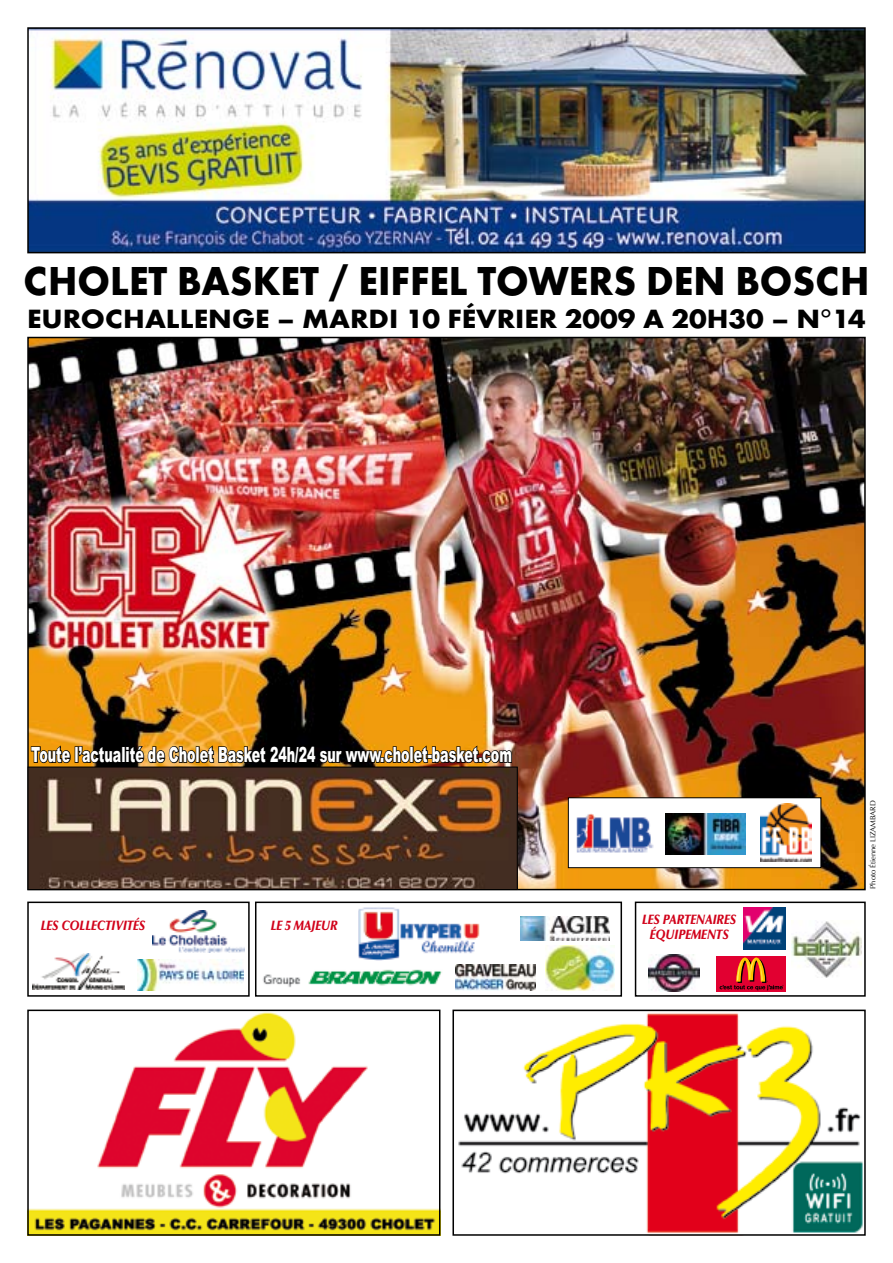
<style>
.page{position:relative;width:893px;height:1263px;background:#fff}
.page>*{position:absolute;margin:0;border:0;box-sizing:border-box;transform-origin:0 0}
.t1{font:700 42px "Futura T";color:#000;scale:.95 1}
.t2{font:700 27.45px "Futura T";color:#000;scale:1.08 1}
.t3{font:900 21px "Arial";color:#fff;scale:.6 1}
.t4{font:italic 900 13.5px/15px "Optima";color:#d10019;text-align:center;scale:.85 1}
.t5{font:7.5px "Optima";color:#000}
</style>
<div class="page">
<img style="left:458px;top:1013px;width:405px;height:220px">
<div style="left:452px;top:1009px;width:414px;height:227px;border:2px solid #000"></div>
<img style="left:30px;top:340px;width:833px;height:547px">
<img style="left:30px;top:30px;width:833px;height:220px">
<div style="left:27px;top:27px;width:839px;height:226px;border:2px solid #000"></div>
<div style="left:27px;top:901px;width:223px;height:96px;border:2px solid #000"></div>
<div style="left:255px;top:901px;width:367px;height:96px;border:2px solid #000"></div>
<div style="left:635px;top:901px;width:231px;height:96px;border:2px solid #000"></div>
<img style="left:30px;top:768px;width:486px;height:120px">
<div style="left:28px;top:766px;width:490px;height:124px;border:1px solid #000"></div>
<img style="left:30px;top:740px;width:483px;height:38px">
<img style="left:520px;top:916px;width:89px;height:25px">
<img style="left:743px;top:907px;width:43px;height:43px">
<svg style="left:716px;top:956px;width:70px;height:35px;background:#d01a28"></svg>
<img style="left:648px;top:954px;width:51px;height:37px">
<img style="left:456px;top:964px;width:80px;height:26px">
<img style="left:792px;top:921px;width:70px;height:57px">
<img style="left:546px;top:946px;width:69px;height:45px">
<img style="left:152px;top:910px;width:93px;height:42px">
<img style="left:32px;top:954px;width:92px;height:35px">
<img style="left:138px;top:960px;width:106px;height:30px">
<img style="left:358px;top:907px;width:42px;height:53px">
<img style="left:30px;top:1012px;width:407px;height:221px">
<div style="left:27px;top:1009px;width:413px;height:227px;border:2px solid #000"></div>
<div style="left:568px;top:798px;width:253px;height:70px;background:#fff"></div>
<div style="left:568px;top:797px;width:253px;height:71px;border:1px solid #000"></div>
<img style="left:761px;top:804px;width:51px;height:57px">
<img style="left:665px;top:813px;width:81px;height:41px">
<img style="left:576px;top:813px;width:78px;height:40px">
<img style="left:263px;top:969px;width:179px;height:18px">
<img style="left:400px;top:923px;width:80px;height:31px">
<h1 class="t1" style="left:24px;top:256px;width:892px">CHOLET BASKET / EIFFEL TOWERS DEN BOSCH</h1>
<h2 class="t2" style="left:27px;top:302px;width:778px">EUROCHALLENGE – MARDI 10 FÉVRIER 2009 A 20H30 – N°14</h2>
<p class="t3" style="left:31px;top:741px;width:803px">Toute l’actualité de Cholet Basket 24h/24 sur www.cholet-basket.com</p>
<p class="t4" style="left:41px;top:918px;width:125px">LES COLLECTIVITÉS</p>
<p class="t4" style="left:271px;top:918px;width:80px">LE 5 MAJEUR</p>
<p class="t4" style="left:642px;top:912px;width:112px">LES PARTENAIRES<br>ÉQUIPEMENTS</p>
<p class="t5" style="left:868px;top:889px;width:90px;rotate:-90deg">Photo Étienne LIZAMBARD</p>
</div>
